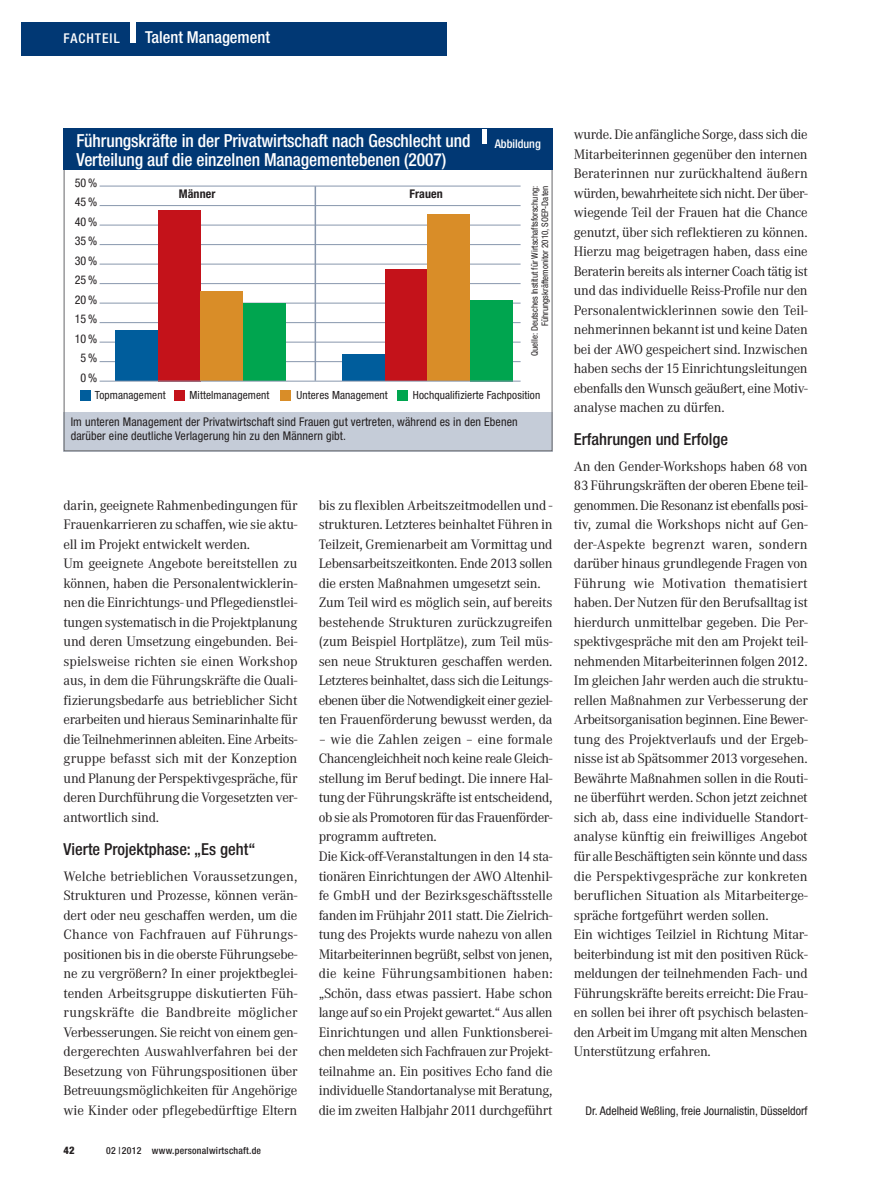
<style>
.page{position:relative;width:893px;height:1191px;background:#fff}
.page>*{position:absolute;margin:0;border:0;box-sizing:border-box;transform-origin:0 0}
.t1{font:500 condensed 18px/18.8px "Helvetica Neue";letter-spacing:-.005em;color:#fff}
.t2{font:500 condensed 16.5px "Helvetica Neue";color:#231f20}
.t3{font:500 condensed 16.5px "Helvetica Neue";color:#fff}
.t4{font:14.25px/19.5px "Corporate A";letter-spacing:-.015em;color:#231f20}
.t5{font:500 condensed 13.5px "Helvetica Neue";letter-spacing:.075em;color:#fff}
.t6{font:condensed 12px/19.5px "Helvetica Neue";letter-spacing:.01em;color:#231f20}
.t7{font:700 condensed 12px "Helvetica Neue";letter-spacing:.01em;color:#231f20}
.t8{font:500 condensed 12px "Helvetica Neue";color:#fff}
.t9{font:condensed 11.25px "Helvetica Neue";letter-spacing:.01em;color:#231f20}
.t10{font:800 condensed 10.5px "Helvetica Neue";color:#231f20}
.t11{font:500 condensed 9.75px "Helvetica Neue";letter-spacing:.025em;color:#231f20}
.t12{font:condensed 9px/10.5px "Helvetica Neue";color:#231f20;text-align:right}
</style>
<div class="page">
<div style="left:21px;top:22px;width:425px;height:34px;background:#013874"></div>
<div style="left:131px;top:22px;width:5px;height:21px;background:#fff"></div>
<div style="left:64px;top:412px;width:489px;height:39px;background:#c5ccd8"></div>
<div style="left:64px;top:129px;width:489px;height:41px;background:#013874"></div>
<hr style="left:482px;top:129px;width:4px;height:14px;background:#fff">
<hr style="left:100px;top:186px;width:421px;height:1px;background:#8897ad">
<hr style="left:100px;top:205px;width:421px;height:1px;background:#8897ad">
<hr style="left:100px;top:225px;width:421px;height:1px;background:#8897ad">
<hr style="left:100px;top:244px;width:421px;height:1px;background:#8897ad">
<hr style="left:100px;top:264px;width:421px;height:1px;background:#8897ad">
<hr style="left:100px;top:283px;width:421px;height:1px;background:#8897ad">
<hr style="left:100px;top:303px;width:421px;height:1px;background:#8897ad">
<hr style="left:100px;top:322px;width:421px;height:1px;background:#8897ad">
<hr style="left:100px;top:342px;width:421px;height:1px;background:#8897ad">
<hr style="left:100px;top:361px;width:421px;height:1px;background:#8897ad">
<div style="left:116px;top:330px;width:42px;height:51px;background:#005d9c"></div>
<div style="left:158px;top:210px;width:43px;height:171px;background:#c4121a"></div>
<div style="left:201px;top:292px;width:42px;height:89px;background:#d98d28"></div>
<div style="left:243px;top:303px;width:43px;height:78px;background:#00a54f"></div>
<div style="left:81px;top:390px;width:10px;height:11px;background:#005d9c"></div>
<div style="left:342px;top:354px;width:43px;height:27px;background:#005d9c"></div>
<div style="left:385px;top:269px;width:42px;height:112px;background:#c4121a"></div>
<div style="left:427px;top:215px;width:43px;height:166px;background:#d98d28"></div>
<div style="left:470px;top:300px;width:42px;height:81px;background:#00a54f"></div>
<hr style="left:100px;top:381px;width:421px;height:1px;background:#8897ad">
<hr style="left:315px;top:186px;width:1px;height:195px;background:#8897ad">
<div style="left:175px;top:390px;width:10px;height:11px;background:#c4121a"></div>
<div style="left:280px;top:390px;width:11px;height:11px;background:#d98d28"></div>
<div style="left:397px;top:390px;width:10px;height:11px;background:#00a54f"></div>
<p class="t5" style="left:64px;top:33px;width:58px">FACHTEIL</p>
<p class="t3" style="left:145px;top:31px;width:126px">Talent Management</p>
<p class="t8" style="left:495px;top:139px;width:48px">Abbildung</p>
<p class="t4" style="left:574px;top:126px;width:235px;text-align:justify">wurde. Die anfängliche Sorge, dass sich die Mitarbeiterinnen gegenüber den internen Beraterinnen nur zurückhaltend äußern würden, bewahrheitete sich nicht. Der über&shy;wiegende Teil der Frauen hat die Chance genutzt, über sich reflektieren zu können.<br>Hierzu mag beigetragen haben, dass eine Beraterin bereits als interner Coach tätig ist und das individuelle Reiss-Profile nur den Personalentwicklerinnen sowie den Teil&shy;nehmerinnen bekannt ist und keine Daten bei der AWO gespeichert sind. Inzwischen haben sechs der 15 Einrichtungsleitungen ebenfalls den Wunsch geäußert, eine Motiv&shy;analyse machen zu dürfen.</p>
<p class="t2" style="left:574px;top:433px;width:156px">Erfahrungen und Erfolge</p>
<p class="t4" style="left:574px;top:458px;width:235px">An den Gender-Workshops haben 68 von 83 Führungskräften der oberen Ebene teil&shy;genommen. Die Resonanz ist ebenfalls posi&shy;tiv, zumal die Workshops nicht auf Gen&shy;der-Aspekte begrenzt waren, sondern darüber hinaus grundlegende Fragen von Führung wie Motivation thematisiert haben. Der Nutzen für den Berufsalltag ist hierdurch unmittelbar gegeben. Die Per&shy;spektivgespräche mit den am Projekt teil&shy;nehmenden Mitarbeiterinnen folgen 2012.<br>Im gleichen Jahr werden auch die struktu&shy;rellen Maßnahmen zur Verbesserung der Arbeitsorganisation beginnen. Eine Bewer&shy;tung des Projektverlaufs und der Ergeb&shy;nisse ist ab Spätsommer 2013 vorgesehen.<br>Bewährte Maßnahmen sollen in die Routi&shy;ne überführt werden. Schon jetzt zeichnet sich ab, dass eine individuelle Standort&shy;analyse künftig ein freiwilliges Angebot für alle Beschäftigten sein könnte und dass die Perspektivgespräche zur konkreten beruflichen Situation als Mitarbeiterge&shy;spräche fortgeführt werden sollen.<br>Ein wichtiges Teilziel in Richtung Mitar&shy;beiterbindung ist mit den positiven Rück&shy;meldungen der teilnehmenden Fach- und Führungskräfte bereits erreicht: Die Frau&shy;en sollen bei ihrer oft psychisch belasten&shy;den Arbeit im Umgang mit alten Menschen Unterstützung erfahren.</p>
<p class="t1" style="left:76px;top:133px;width:396px">Führungskräfte in der Privatwirtschaft nach Geschlecht und<br>Verteilung auf die einzelnen Managementebenen (2007)</p>
<p class="t6" style="left:75px;top:174px;width:24px;text-align:center">50%<br>45%<br>40%<br>35%<br>30%<br>25%<br>20%<br>15%<br>10%<br>5%<br>0%</p>
<p class="t9" style="left:95px;top:391px;width:72px">Topmanagement</p>
<p class="t9" style="left:190px;top:391px;width:81px">Mittelmanagement</p>
<p class="t9" style="left:297px;top:391px;width:93px">Unteres Management</p>
<p class="t9" style="left:413px;top:391px;width:129px">Hochqualifizierte Fachposition</p>
<p class="t12" style="left:530px;top:356px;width:172px;rotate:-90deg">Quelle: Deutsches Institut für Wirtschaftsforschung:<br>Führungskräftemonitor 2010, SOEP-Daten</p>
<p class="t7" style="left:179px;top:189px;width:38px">Männer</p>
<p class="t7" style="left:409px;top:189px;width:35px">Frauen</p>
<p class="t6" style="left:71px;top:415px;width:448px;line-height:14.2px">Im unteren Management der Privatwirtschaft sind Frauen gut vertreten, während es in den Ebenen darüber eine deutliche Verlagerung hin zu den Männern gibt.</p>
<p class="t4" style="left:319px;top:496px;width:235px">bis zu flexiblen Arbeitszeitmodellen und - strukturen. Letzteres beinhaltet Führen in Teilzeit, Gremienarbeit am Vormittag und Lebensarbeitszeitkonten. Ende 2013 sollen die ersten Maßnahmen umgesetzt sein.<br>Zum Teil wird es möglich sein, auf bereits bestehende Strukturen zurückzugreifen (zum Beispiel Hortplätze), zum Teil müs&shy;sen neue Strukturen geschaffen werden.<br>Letzteres beinhaltet, dass sich die Leitungs&shy;ebenen über die Notwendigkeit einer geziel&shy;ten Frauenförderung bewusst werden, da</p>
<p class="t4" style="left:319px;top:730px;width:235px">– wie die Zahlen zeigen – eine formale Chancengleichheit noch keine reale Gleich&shy;stellung im Beruf bedingt. Die innere Hal&shy;tung der Führungskräfte ist entscheidend, ob sie als Promotoren für das Frauenförder&shy;programm auftreten.<br>Die Kick-off-Veranstaltungen in den 14 sta&shy;tionären Einrichtungen der AWO Altenhil&shy;fe GmbH und der Bezirksgeschäftsstelle fanden im Frühjahr 2011 statt. Die Zielrich&shy;tung des Projekts wurde nahezu von allen Mitarbeiterinnen begrüßt, selbst von jenen, die keine Führungsambitionen haben: „Schön, dass etwas passiert. Habe schon lange auf so ein Projekt gewartet.“ Aus allen Einrichtungen und allen Funktionsberei&shy;chen meldeten sich Fachfrauen zur Projekt&shy;teilnahme an. Ein positives Echo fand die individuelle Standortanalyse mit Beratung, die im zweiten Halbjahr 2011 durchgeführt</p>
<p class="t4" style="left:64px;top:497px;width:235px">darin, geeignete Rahmenbedingungen für Frauenkarrieren zu schaffen, wie sie aktu&shy;ell im Projekt entwickelt werden.<br>Um geeignete Angebote bereitstellen zu können, haben die Personalentwicklerin&shy;nen die Einrichtungs- und Pflegedienstlei&shy;tungen systematisch in die Projektplanung und deren Umsetzung eingebunden. Bei&shy;spielsweise richten sie einen Workshop aus, in dem die Führungskräfte die Quali&shy;fizierungsbedarfe aus betrieblicher Sicht erarbeiten und hieraus Seminarinhalte für die Teilnehmerinnen ableiten. Eine Arbeits&shy;gruppe befasst sich mit der Konzeption und Planung der Perspektivgespräche, für deren Durchführung die Vorgesetzten ver&shy;antwortlich sind.</p>
<p class="t2" style="left:64px;top:843px;width:193px">Vierte Projektphase: „Es geht“</p>
<p class="t4" style="left:64px;top:867px;width:235px;text-align:justify">Welche betrieblichen Voraussetzungen, Strukturen und Prozesse, können verän&shy;dert oder neu geschaffen werden, um die Chance von Fachfrauen auf Führungs&shy;positionen bis in die oberste Führungsebe&shy;ne zu vergrößern? In einer projektbeglei&shy;tenden Arbeitsgruppe diskutierten Füh&shy;rungskräfte die Bandbreite möglicher Verbesserungen. Sie reicht von einem gen&shy;dergerechten Auswahlverfahren bei der Besetzung von Führungspositionen über Betreuungsmöglichkeiten für Angehörige wie Kinder oder pflegebedürftige Eltern</p>
<p class="t6" style="left:586px;top:1101px;width:224px">Dr. Adelheid Weßling, freie Journalistin, Düsseldorf</p>
<p class="t10" style="left:64px;top:1146px;width:12px">42</p>
<p class="t11" style="left:106px;top:1146px;width:157px">02 |2012 www.personalwirtschaft.de</p>
</div>
